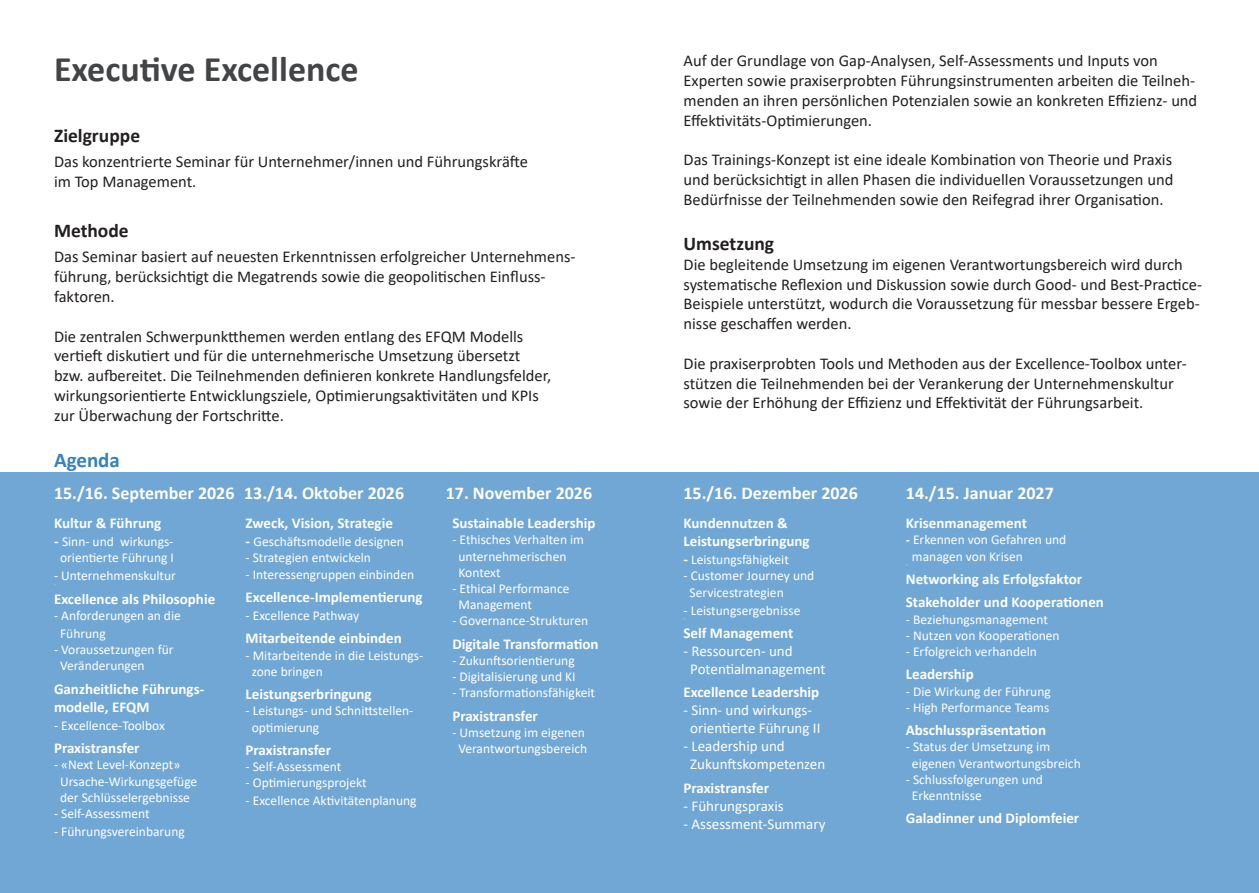
<style>
.page{position:relative;width:1259px;height:893px;background:#fff}
.page>*{position:absolute;margin:0;border:0;box-sizing:border-box;transform-origin:0 0}
.t1{font:700 36px "Calibri";color:#434446}
.t2{font:700 21px "Calibri";color:#3482be}
.t3{font:700 19.5px "Calibri";color:#231f20}
.t4{font:700 18px "Calibri";color:#fff}
.t5{font:16.5px/19.8px "Calibri";color:#231f20}
.t6{font:700 15px/18px "Calibri";color:#fff}
.t7{font:15px/18px "Calibri";color:#fff}
.t8{font:13.5px/16.2px "Calibri";color:#fff}
.t9{font:4.5px "Minion Pro";color:#fff}
.s1{font-weight:700;font-size:15px}
.s2{font-weight:700}
</style>
<div class="page">
<div style="left:0;top:472px;width:1259px;height:421px;background:#71a7d4"></div>
<p class="t1" style="left:54px;top:44px;width:306px">Executive Excellence</p>
<p class="t3" style="left:54px;top:121px;width:88px">Zielgruppe</p>
<p class="t5" style="left:54px;top:151px;width:475px">Das konzentrierte Seminar für Unternehmer/innen und Führungskräfte</p>
<p class="t3" style="left:54px;top:217px;width:76px">Methode</p>
<p class="t5" style="left:54px;top:247px;width:523px">Das Seminar basiert auf neuesten Erkenntnissen erfolgreicher Unternehmens&shy;führung, berücksichtigt die Megatrends sowie die geopolitischen Einfluss&shy;faktoren.</p>
<p class="t5" style="left:54px;top:326px;width:499px">Die zentralen Schwerpunktthemen werden entlang des EFQM Modells vertieft diskutiert und für die unternehmerische Umsetzung übersetzt bzw. aufbereitet. Die Teilnehmenden definieren konkrete Handlungsfelder, wirkungsorientierte Entwicklungsziele, Optimierungsaktivitäten und KPIs zur Überwachung der Fortschritte.</p>
<p class="t2" style="left:54px;top:445px;width:67px">Agenda</p>
<p class="t5" style="left:683px;top:51px;width:515px">Auf der Grundlage von Gap-Analysen, Self-Assessments und Inputs von Experten sowie praxiserprobten Führungsinstrumenten arbeiten die Teilneh&shy;menden an ihren persönlichen Potenzialen sowie an konkreten Effizienz- und Effektivitäts-Optimierungen.</p>
<p class="t5" style="left:683px;top:150px;width:491px;text-align:justify">Das Trainings-Konzept ist eine ideale Kombination von Theorie und Praxis und berücksichtigt in allen Phasen die individuellen Voraussetzungen und Bedürfnisse der Teilnehmenden sowie den Reifegrad ihrer Organisation.</p>
<p class="t3" style="left:683px;top:230px;width:92px">Umsetzung</p>
<p class="t5" style="left:683px;top:254px;width:520px">Die begleitende Umsetzung im eigenen Verantwortungsbereich wird durch systematische Reflexion und Diskussion sowie durch Good- und Best-Practice-Beispiele unterstützt, wodurch die Voraussetzung für messbar bessere Ergeb&shy;nisse geschaffen werden.</p>
<p class="t5" style="left:683px;top:353px;width:505px">Die praxiserprobten Tools und Methoden aus der Excellence-Toolbox unter&shy;stützen die Teilnehmenden bei der Verankerung der Unternehmenskultur sowie der Erhöhung der Effizienz und Effektivität der Führungsarbeit.</p>
<p class="t4" style="left:54px;top:480px;width:182px">15./16. September 2026</p>
<p class="t4" style="left:244px;top:480px;width:162px">13./14. Oktober 2026</p>
<p class="t4" style="left:446px;top:480px;width:148px">17. November 2026</p>
<p class="t4" style="left:683px;top:480px;width:176px">15./16. Dezember 2026</p>
<p class="t4" style="left:906px;top:480px;width:149px">14./15. Januar 2027</p>
<p class="t6" style="left:54px;top:514px;width:109px">Kultur &amp; Führung</p>
<p class="t8" style="left:54px;top:533px;width:121px;text-align:center"><span class="s1">-</span> Sinn- und wirkungs&shy;orientierte Führung I</p>
<p class="t8" style="left:54px;top:567px;width:123px">- Unternehmenskultur</p>
<p class="t9" style="left:54px;top:581px;width:4px">–</p>
<p class="t6" style="left:54px;top:589px;width:163px">Excellence als Philosophie</p>
<p class="t8" style="left:60px;top:606px;width:122px;line-height:18px;text-indent:-6px">- Anforderungen an die<br>Führung</p>
<p class="t8" style="left:60px;top:641px;width:115px;text-indent:-6px">- Voraussetzungen für<br>Veränderungen</p>
<p class="t6" style="left:54px;top:679px;width:152px">Ganzheitliche Führungs&shy;modelle, EFQM</p>
<p class="t8" style="left:54px;top:717px;width:112px">- Excellence-Toolbox</p>
<p class="t6" style="left:54px;top:739px;width:87px">Praxistransfer</p>
<p class="t8" style="left:54px;top:756px;width:128px">- «Next Level-Konzept»</p>
<p class="t8" style="left:60px;top:773px;width:139px">Ursache-Wirkungsgefüge der Schlüsselergebnisse</p>
<p class="t8" style="left:54px;top:805px;width:97px">- Self-Assessment</p>
<p class="t8" style="left:54px;top:823px;width:132px">- Führungsvereinbarung</p>
<p class="t6" style="left:246px;top:514px;width:149px">Zweck, Vision, Strategie</p>
<p class="t8" style="left:246px;top:533px;width:160px"><span class="s1">-</span> Geschäftsmodelle designen</p>
<p class="t8" style="left:246px;top:549px;width:127px">- Strategien entwickeln</p>
<p class="t8" style="left:246px;top:566px;width:170px">- Interessengruppen einbinden</p>
<p class="t6" style="left:246px;top:588px;width:179px">Excellence-Implementierung</p>
<p class="t8" style="left:246px;top:607px;width:115px">- Excellence Pathway</p>
<p class="t6" style="left:246px;top:629px;width:158px">Mitarbeitende einbinden</p>
<p class="t8" style="left:252px;top:647px;width:173px;text-indent:-6px">- Mitarbeitende in die Leistungs&shy;zone bringen</p>
<p class="t6" style="left:246px;top:685px;width:128px">Leistungserbringung</p>
<p class="t8" style="left:252px;top:702px;width:163px;text-indent:-6px">- Leistungs- und Schnittstellen&shy;optimierung</p>
<p class="t6" style="left:246px;top:741px;width:87px">Praxistransfer</p>
<p class="t8" style="left:246px;top:758px;width:97px">- Self-Assessment</p>
<p class="t8" style="left:246px;top:774px;width:123px">- Optimierungsprojekt</p>
<p class="t8" style="left:246px;top:792px;width:172px">- Excellence Aktivitätenplanung</p>
<p class="t6" style="left:452px;top:514px;width:145px">Sustainable Leadership</p>
<p class="t8" style="left:458px;top:531px;width:127px;text-indent:-6px">- Ethisches Verhalten im unternehmerischen<br>Kontext</p>
<p class="t8" style="left:458px;top:580px;width:113px;text-indent:-6px">- Ethical Performance<br>Management</p>
<p class="t8" style="left:452px;top:612px;width:137px">- Governance-Strukturen</p>
<p class="t6" style="left:452px;top:634px;width:148px">Digitale Transformation</p>
<p class="t8" style="left:452px;top:652px;width:124px">- Zukunftsorientierung</p>
<p class="t8" style="left:452px;top:668px;width:125px">- Digitalisierung und KI</p>
<p class="t8" style="left:452px;top:684px;width:144px">- Transformationsfähigkeit</p>
<p class="t6" style="left:452px;top:706px;width:87px">Praxistransfer</p>
<p class="t8" style="left:452px;top:724px;width:134px">- Umsetzung im eigenen</p>
<p class="t8" style="left:458px;top:740px;width:130px">Verantwortungsbereich</p>
<p class="t6" style="left:683px;top:514px;width:128px">Kundennutzen &amp;<br>Leistungserbringung</p>
<p class="t8" style="left:683px;top:551px;width:107px"><span class="s1">-</span> Leistungsfähigkeit</p>
<p class="t8" style="left:689px;top:567px;width:126px;text-indent:-6px">- Customer Journey und<br>Servicestrategien</p>
<p class="t8" style="left:683px;top:602px;width:118px">- Leistungsergebnisse</p>
<p class="t9" style="left:683px;top:615px;width:4px">–</p>
<p class="t6" style="left:683px;top:624px;width:111px">Self Management</p>
<p class="t7" style="left:690px;top:641px;width:137px;text-indent:-7px">- Ressourcen- und<br>Potentialmanagement</p>
<p class="t6" style="left:683px;top:683px;width:137px">Excellence Leadership</p>
<p class="t7" style="left:683px;top:701px;width:138px;text-align:center">- Sinn- und wirkungs&shy;orientierte Führung II</p>
<p class="t7" style="left:690px;top:737px;width:136px;text-indent:-7px">- Leadership und<br>Zukunftskompetenzen</p>
<p class="t6" style="left:683px;top:778px;width:87px">Praxistransfer</p>
<p class="t7" style="left:683px;top:796px;width:102px">- Führungspraxis</p>
<p class="t7" style="left:683px;top:814px;width:143px">- Assessment-Summary</p>
<p class="t6" style="left:906px;top:514px;width:123px">Krisenmanagement</p>
<p class="t8" style="left:912px;top:531px;width:156px;text-indent:-6px"><span class="s2">-</span> Erkennen von Gefahren und managen von Krisen</p>
<p class="t9" style="left:906px;top:561px;width:4px">–</p>
<p class="t6" style="left:906px;top:570px;width:178px">Networking als Erfolgsfaktor</p>
<p class="t6" style="left:906px;top:593px;width:200px">Stakeholder und Kooperationen</p>
<p class="t8" style="left:906px;top:611px;width:143px">- Beziehungsmanagement</p>
<p class="t8" style="left:906px;top:627px;width:155px">- Nutzen von Kooperationen</p>
<p class="t8" style="left:906px;top:643px;width:133px">- Erfolgreich verhandeln</p>
<p class="t6" style="left:906px;top:665px;width:69px">Leadership</p>
<p class="t8" style="left:906px;top:683px;width:146px">- Die Wirkung der Führung</p>
<p class="t8" style="left:906px;top:699px;width:145px">- High Performance Teams</p>
<p class="t6" style="left:906px;top:721px;width:142px">Abschlusspräsentation</p>
<p class="t8" style="left:912px;top:738px;width:170px;text-indent:-6px">- Status der Umsetzung im eigenen Verantwortungsbreich</p>
<p class="t8" style="left:912px;top:771px;width:132px;text-indent:-6px">- Schlussfolgerungen und<br>Erkenntnisse</p>
<p class="t6" style="left:906px;top:809px;width:175px">Galadinner und Diplomfeier</p>
</div>
